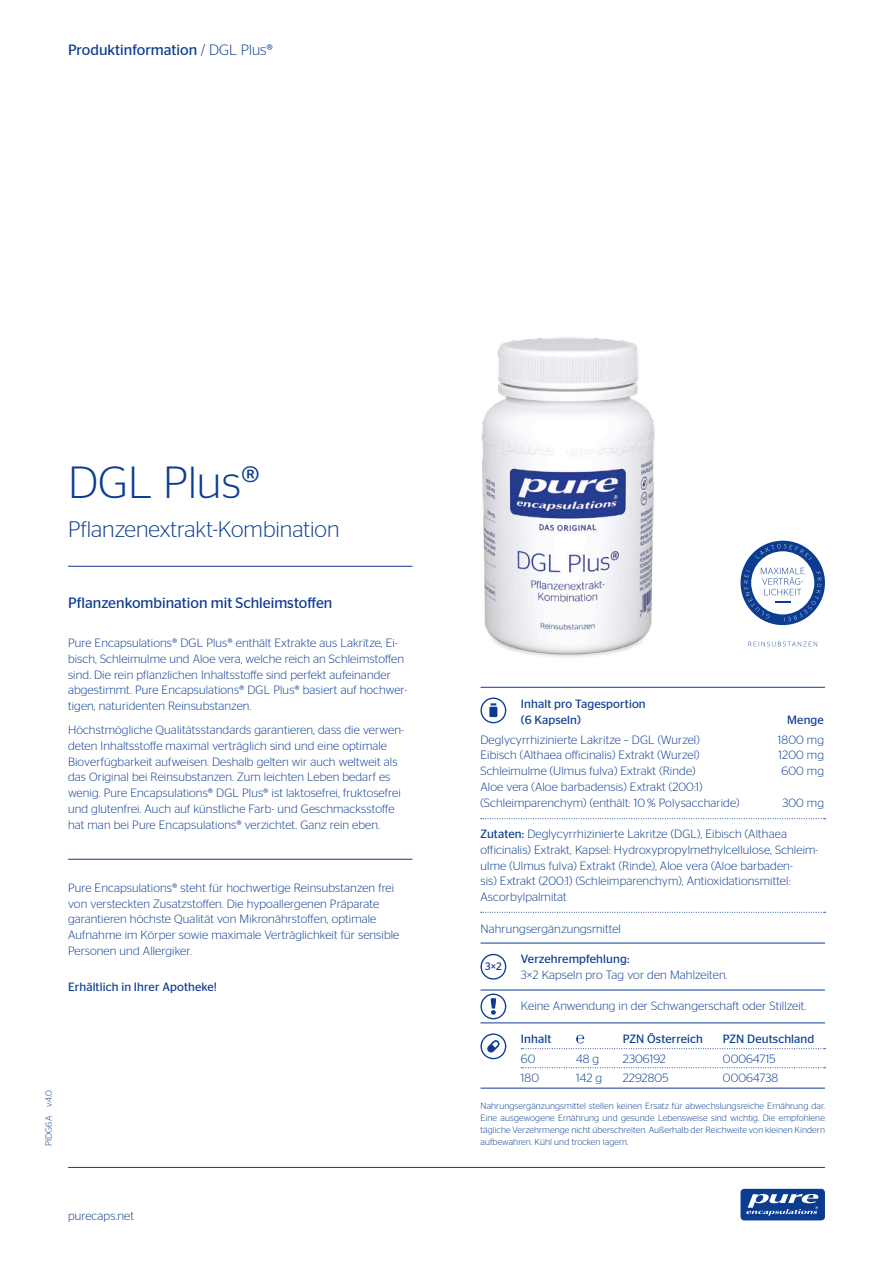
<style>
.page{position:relative;width:893px;height:1263px;background:#fff}
.page>*{position:absolute;margin:0;border:0;box-sizing:border-box;transform-origin:0 0}
.t1{font:300 45px "Stag Sans";color:#0b3c90}
.t2{font:300 22.5px "Stag Sans";color:#0b3c90}
.t3{font:15px "Stag Sans";color:#0b3c90}
.t4{font:300 12px/15.8px "Stag Sans";letter-spacing:.01em;color:#0b3c90}
.t5{font:12px/15.8px "Stag Sans";letter-spacing:.01em;color:#0b3c90}
.t6{font:10.8px "Stag Sans";color:#0b3c90}
.t7{font:300 9px/12px "Stag Sans";letter-spacing:.01em;color:#0b3c90;text-align:justify}
.s1{font-weight:300}
.s2{font-weight:400}
</style>
<div class="page">
<hr style="left:68px;top:1167px;width:757px;height:1px;background:#0b3c90">
<div style="left:740px;top:1189px;width:85px;height:31px;background:#0b3c90;border-radius:4px"></div>
<svg style="left:746px;top:1194px;width:73px;height:22px"></svg>
<hr style="left:480px;top:687px;width:345px;height:1px;background:#0b3c90">
<hr style="left:480px;top:943px;width:345px;height:1px;background:#0b3c90">
<svg style="left:480px;top:697px;width:26px;height:26px"></svg>
<img style="left:347px;top:337px;width:441px;height:351px">
<hr style="left:68px;top:859px;width:344px;height:1px;background:#0b3c90">
<hr style="left:480px;top:1088px;width:345px;height:1px;background:#0b3c90">
<svg style="left:480px;top:1033px;width:26px;height:26px"></svg>
<svg style="left:521px;top:1035px;width:305px;height:14px"></svg>
<svg style="left:521px;top:1067px;width:305px;height:1px"></svg>
<svg style="left:481px;top:818px;width:345px;height:1px"></svg>
<svg style="left:481px;top:912px;width:345px;height:1px"></svg>
<hr style="left:68px;top:566px;width:344px;height:1px;background:#0b3c90">
<svg style="left:748px;top:642px;width:69px;height:4px"></svg>
<svg style="left:740px;top:541px;width:85px;height:84px"></svg>
<svg style="left:480px;top:954px;width:26px;height:26px"></svg>
<hr style="left:480px;top:990px;width:345px;height:1px;background:#0b3c90">
<hr style="left:480px;top:1022px;width:345px;height:1px;background:#0b3c90">
<svg style="left:480px;top:993px;width:26px;height:26px"></svg>
<p class="t3" style="left:68px;top:41px;width:207px">Produktinformation <span class="s1">/ DGL Plus®</span></p>
<h1 class="t1" style="left:68px;top:458px;width:194px">DGL Plus®</h1>
<h2 class="t2" style="left:68px;top:517px;width:273px">Pflanzenextrakt-Kombination</h2>
<p class="t3" style="left:68px;top:594px;width:266px">Pflanzenkombination mit Schleimstoffen</p>
<p class="t4" style="left:68px;top:635px;width:341px">Pure Encapsulations® DGL Plus® enthält Extrakte aus Lakritze, Ei&shy;bisch, Schleimulme und Aloe vera, welche reich an Schleimstoffen sind. Die rein pflanzlichen Inhaltsstoffe sind perfekt aufeinander abgestimmt. Pure Encapsulations® DGL Plus® basiert auf hochwer&shy;tigen, naturidenten Reinsubstanzen.</p>
<p class="t4" style="left:68px;top:722px;width:337px">Höchstmögliche Qualitätsstandards garantieren, dass die verwen&shy;deten Inhaltsstoffe maximal verträglich sind und eine optimale Bioverfügbarkeit aufweisen. Deshalb gelten wir auch weltweit als das Original bei Reinsubstanzen. Zum leichten Leben bedarf es wenig. Pure Encapsulations® DGL Plus® ist laktosefrei, fruktosefrei und glutenfrei. Auch auf künstliche Farb- und Geschmacksstoffe hat man bei Pure Encapsulations® verzichtet. Ganz rein eben.</p>
<p class="t4" style="left:68px;top:880px;width:333px">Pure Encapsulations® steht für hochwertige Reinsubstanzen frei von versteckten Zusatzstoffen. Die hypoallergenen Präparate garantieren höchste Qualität von Mikronährstoffen, optimale Aufnahme im Körper sowie maximale Verträglichkeit für sensible Personen und Allergiker.</p>
<p class="t5" style="left:68px;top:979px;width:151px">Erhältlich in Ihrer Apotheke!</p>
<p class="t7" style="left:43px;top:1146px;width:58px;rotate:-90deg">PIDG6A v.4.0</p>
<p class="t4" style="left:68px;top:1208px;width:67px">purecaps.net</p>
<p class="t5" style="left:521px;top:696px;width:126px">Inhalt pro Tagesportion (6 Kapseln)</p>
<p class="t5" style="left:787px;top:711px;width:38px">Menge</p>
<p class="t4" style="left:480px;top:731px;width:221px">Deglycyrrhizinierte Lakritze – DGL (Wurzel)</p>
<p class="t4" style="left:778px;top:731px;width:48px">1800 mg</p>
<p class="t4" style="left:480px;top:747px;width:220px">Eibisch (Althaea officinalis) Extrakt (Wurzel)</p>
<p class="t4" style="left:778px;top:747px;width:47px">1200 mg</p>
<p class="t4" style="left:480px;top:763px;width:216px">Schleimulme (Ulmus fulva) Extrakt (Rinde)</p>
<p class="t4" style="left:781px;top:763px;width:44px">600 mg</p>
<p class="t4" style="left:480px;top:779px;width:261px">Aloe vera (Aloe barbadensis) Extrakt (200:1) (Schleimparenchym) (enthält: 10 % Polysaccharide)</p>
<p class="t4" style="left:782px;top:794px;width:43px">300 mg</p>
<p class="t4" style="left:480px;top:826px;width:339px"><span class="s2">Zutaten:</span> Deglycyrrhizinierte Lakritze (DGL), Eibisch (Althaea officinalis) Extrakt, Kapsel: Hydroxypropylmethylcellulose, Schleim&shy;ulme (Ulmus fulva) Extrakt (Rinde), Aloe vera (Aloe barbaden-<br>sis) Extrakt (200:1) (Schleimparenchym), Antioxidationsmittel:<br>Ascorbylpalmitat</p>
<p class="t4" style="left:480px;top:920px;width:142px">Nahrungsergänzungsmittel</p>
<p class="t5" style="left:521px;top:951px;width:110px">Verzehrempfehlung:</p>
<p class="t4" style="left:521px;top:967px;width:208px">3×2 Kapseln pro Tag vor den Mahlzeiten.</p>
<p class="t6" style="left:485px;top:960px;width:18px">3×2</p>
<p class="t4" style="left:521px;top:998px;width:287px">Keine Anwendung in der Schwangerschaft oder Stillzeit.</p>
<p class="t5" style="left:521px;top:1031px;width:32px">Inhalt</p>
<p class="t5" style="left:623px;top:1031px;width:82px">PZN Österreich</p>
<p class="t5" style="left:723px;top:1031px;width:93px">PZN Deutschland</p>
<p class="t4" style="left:521px;top:1051px;width:16px">60</p>
<p class="t4" style="left:576px;top:1051px;width:25px">48 g</p>
<p class="t4" style="left:623px;top:1051px;width:44px">2306192</p>
<p class="t4" style="left:723px;top:1051px;width:54px">00064715</p>
<p class="t4" style="left:521px;top:1070px;width:20px">180</p>
<p class="t4" style="left:576px;top:1070px;width:28px">142 g</p>
<p class="t4" style="left:623px;top:1070px;width:47px">2292805</p>
<p class="t4" style="left:723px;top:1070px;width:57px">00064738</p>
<p class="t7" style="left:480px;top:1099px;width:346px">Nahrungsergänzungsmittel stellen keinen Ersatz für abwechslungsreiche Ernährung dar.<br>Eine ausgewogene Ernährung und gesunde Lebensweise sind wichtig. Die empfohlene tägliche Verzehrmenge nicht überschreiten. Außerhalb der Reichweite von kleinen Kindern aufbewahren. Kühl und trocken lagern.</p>
</div>
